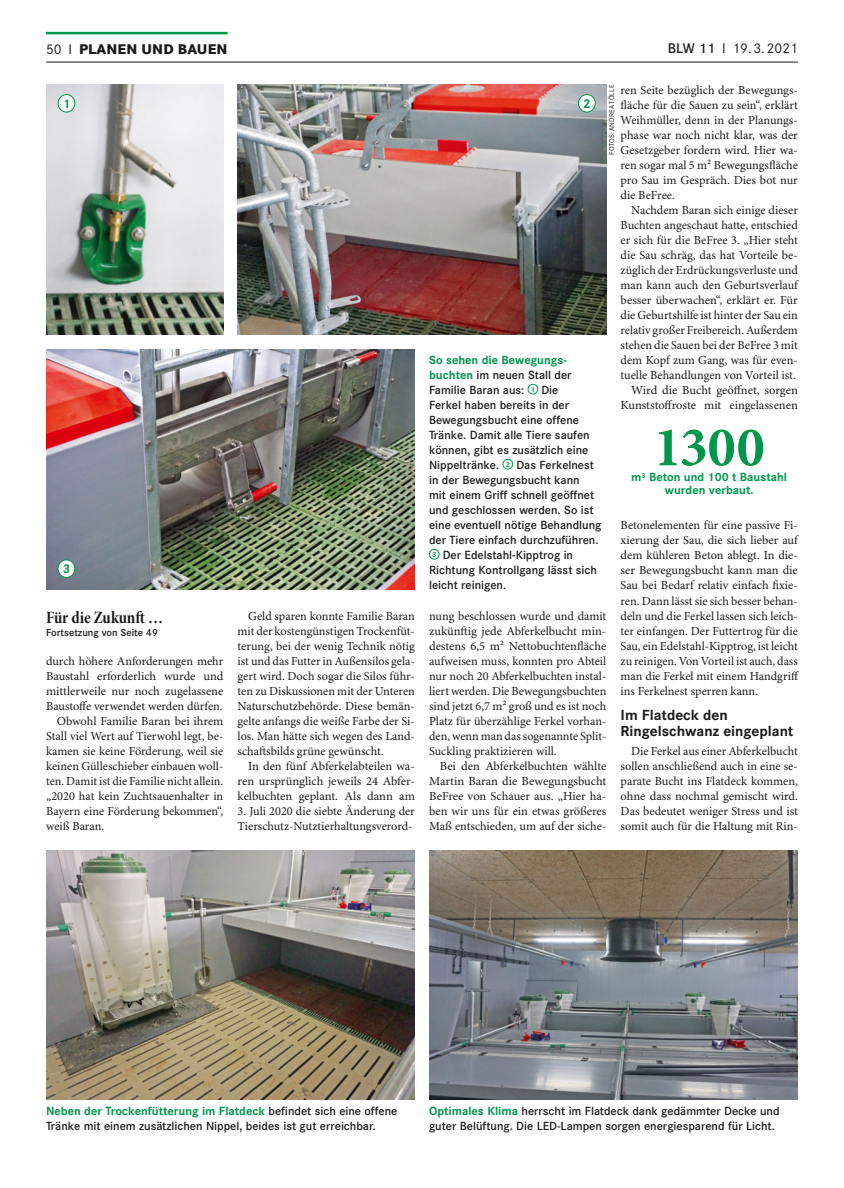
<style>
.page{position:relative;width:844px;height:1188px;background:#fff}
.page>*{position:absolute;margin:0;border:0;box-sizing:border-box;transform-origin:0 0}
.t1{font:700 56.25px "Minion Pro";color:#00964b}
.t2{font:17.5px "Minion Pro Bold Cn Subh";letter-spacing:-.005em;color:#1a1a18}
.t3{font:700 14.38px/16.2px "Corporate S";color:#1a1a18}
.t4{font:800 13.75px "Corporate S";letter-spacing:.01em;color:#1a1a18}
.t5{font:13.75px "Corporate S";color:#1a1a18}
.t6{font:700 12.5px "Corporate S";color:#00964b}
.t7{font:12.25px/15px "Minion Pro";color:#1a1a18;text-align:justify}
.t8{font:500 11.62px/15px "Corporate S";color:#1a1a18}
.t9{font:700 11.62px/12.5px "Corporate S";color:#00964b;text-align:center}
.t10{font:500 10px "Corporate S";color:#1a1a18}
.t11{font:6.88px "Corporate S";letter-spacing:.01em;color:#1a1a18}
.s1{font-weight:400}
.s2{font-weight:500}
.s3{font-weight:700;color:#00964b}
</style>
<div class="page">
<hr style="left:46px;top:62px;width:751px;height:1px;background:#1a1a18">
<hr style="left:46px;top:32px;width:181px;height:2px;background:#00964b">
<img style="left:237px;top:84px;width:369px;height:250px">
<img style="left:46px;top:84px;width:177px;height:250px">
<img style="left:46px;top:349px;width:369px;height:240px">
<img style="left:46px;top:850px;width:369px;height:249px">
<img style="left:429px;top:850px;width:368px;height:249px">
<div style="left:527px;top:384px;width:11px;height:10px;border:1px solid #00964b;border-radius:50%"></div>
<div style="left:502px;top:459px;width:11px;height:10px;border:1px solid #00964b;border-radius:50%"></div>
<div style="left:429px;top:549px;width:10px;height:10px;border:1px solid #00964b;border-radius:50%"></div>
<div style="left:58px;top:94px;width:17px;height:18px;background:#fff;border-radius:50%"></div>
<div style="left:58px;top:94px;width:17px;height:18px;border:1px solid #00964b;border-radius:50%"></div>
<div style="left:578px;top:94px;width:17px;height:18px;background:#fff;border-radius:50%"></div>
<div style="left:578px;top:94px;width:17px;height:18px;border:1px solid #00964b;border-radius:50%"></div>
<div style="left:58px;top:559px;width:17px;height:18px;background:#fff;border-radius:50%"></div>
<div style="left:58px;top:559px;width:17px;height:18px;border:1px solid #00964b;border-radius:50%"></div>
<p class="t4" style="left:46px;top:40px;width:183px"><span class="s1">50 I</span> PLANEN UND BAUEN</p>
<p class="t5" style="left:667px;top:40px;width:131px"><span class="s2">BLW 11</span> I 19.3.2021</p>
<p class="t11" style="left:607px;top:154px;width:71px;rotate:-90deg">FOTOS: ANDREA TÖLLE</p>
<p class="t7" style="left:620px;top:83px;width:179px">ren Seite bezüglich der Bewegungs&shy;fläche für die Sauen zu sein“, erklärt Weihmüller, denn in der Planungs&shy;phase war noch nicht klar, was der Gesetzgeber fordern wird. Hier wa&shy;ren sogar mal 5 m² Bewegungsfläche pro Sau im Gespräch. Dies bot nur die BeFree.</p>
<p class="t7" style="left:620px;top:203px;width:179px;text-align:right">Nachdem Baran sich einige dieser Buchten angeschaut hatte, entschied er sich für die BeFree 3. „Hier steht die Sau schräg, das hat Vorteile be&shy;züglich der Erdrückungsverluste und man kann auch den Geburtsverlauf besser überwachen“, erklärt er. Für die Geburtshilfe ist hinter der Sau ein relativ großer Freibereich. Außerdem stehen die Sauen bei der BeFree 3 mit dem Kopf zum Gang, was für even&shy;tuelle Behandlungen von Vorteil ist.<br>Wird die Bucht geöffnet, sorgen Kunststoffroste mit eingelassenen</p>
<p class="t6" style="left:63px;top:96px;width:9px">1</p>
<p class="t6" style="left:583px;top:96px;width:9px">2</p>
<p class="t8" style="left:429px;top:353px;width:174px"><span class="s3">So sehen die Bewegungs&shy;buchten</span> im neuen Stall der<br>Familie Baran aus: <sup>1</sup> Die<br>Ferkel haben bereits in der<br>Bewegungsbucht eine offene<br>Tränke. Damit alle Tiere saufen können, gibt es zusätzlich eine<br>Nippeltränke. <sup>2</sup> Das Ferkelnest in der Bewegungsbucht kann<br>mit einem Griff schnell geöffnet und geschlossen werden. So ist eine eventuell nötige Behandlung der Tiere einfach durchzuführen.<br><sup>3</sup> Der Edelstahl-Kipptrog in<br>Richtung Kontrollgang lässt sich leicht reinigen.</p>
<h1 class="t1" style="left:653px;top:413px;width:113px">1300</h1>
<p class="t9" style="left:631px;top:471px;width:157px">m<sup>3</sup> Beton und 100 t Baustahl wurden verbaut.</p>
<p class="t7" style="left:620px;top:518px;width:180px">Betonelementen für eine passive Fi&shy;xierung der Sau, die sich lieber auf dem kühleren Beton ablegt. In die&shy;ser Bewegungsbucht kann man die Sau bei Bedarf relativ einfach fixie&shy;ren. Dann lässt sie sich besser behan&shy;deln und die Ferkel lassen sich leich&shy;ter einfangen. Der Futtertrog für die Sau, ein Edelstahl-Kipptrog, ist leicht zu reinigen. Von Vorteil ist auch, dass man die Ferkel mit einem Handgriff ins Ferkelnest sperren kann.</p>
<p class="t3" style="left:620px;top:706px;width:174px">Im Flatdeck den<br>Ringelschwanz eingeplant</p>
<p class="t7" style="left:620px;top:743px;width:179px;text-indent:11px">Die Ferkel aus einer Abferkelbucht sollen anschließend auch in eine se&shy;parate Bucht ins Flatdeck kommen, ohne dass nochmal gemischt wird.<br>Das bedeutet weniger Stress und ist somit auch für die Haltung mit Rin-</p>
<p class="t6" style="left:63px;top:561px;width:9px">3</p>
<h2 class="t2" style="left:46px;top:606px;width:118px">Für die Zukunft …</h2>
<p class="t10" style="left:46px;top:626px;width:113px">Fortsetzung von Seite 49</p>
<p class="t7" style="left:237px;top:608px;width:179px;text-indent:11px">Geld sparen konnte Familie Baran mit der kostengünstigen Trockenfüt&shy;terung, bei der wenig Technik nötig ist und das Futter in Außensilos gela&shy;gert wird. Doch sogar die Silos führ&shy;ten zu Diskussionen mit der Unteren Naturschutzbehörde. Diese bemän&shy;gelte anfangs die weiße Farbe der Si&shy;los. Man hätte sich wegen des Land&shy;schaftsbilds grüne gewünscht.</p>
<p class="t7" style="left:237px;top:758px;width:179px;text-indent:11px">In den fünf Abferkelabteilen wa&shy;ren ursprünglich jeweils 24 Abfer&shy;kelbuchten geplant. Als dann am</p>
<p class="t7" style="left:237px;top:803px;width:179px">3. Juli 2020 die siebte Änderung der<br>Tierschutz-Nutztierhaltungsverord-</p>
<p class="t7" style="left:429px;top:608px;width:179px">nung beschlossen wurde und damit zukünftig jede Abferkelbucht min&shy;destens 6,5 m² Nettobuchtenfläche aufweisen muss, konnten pro Abteil nur noch 20 Abferkelbuchten instal&shy;liert werden. Die Bewegungsbuchten sind jetzt 6,7 m² groß und es ist noch Platz für überzählige Ferkel vorhan&shy;den, wenn man das sogenannte Split-Suckling praktizieren will.</p>
<p class="t7" style="left:429px;top:758px;width:179px;text-indent:11px">Bei den Abferkelbuchten wählte Martin Baran die Bewegungsbucht BeFree von Schauer aus. „Hier ha&shy;ben wir uns für ein etwas größeres Maß entschieden, um auf der siche-</p>
<p class="t7" style="left:46px;top:653px;width:179px">durch höhere Anforderungen mehr</p>
<p class="t7" style="left:46px;top:668px;width:179px">Baustahl erforderlich wurde und</p>
<p class="t7" style="left:46px;top:683px;width:179px">mittlerweile nur noch zugelassene</p>
<p class="t7" style="left:46px;top:698px;width:178px">Baustoffe verwendet werden dürfen.</p>
<p class="t7" style="left:57px;top:713px;width:168px">Obwohl Familie Baran bei ihrem</p>
<p class="t7" style="left:46px;top:728px;width:179px">Stall viel Wert auf Tierwohl legt, be-</p>
<p class="t7" style="left:46px;top:743px;width:179px">kamen sie keine Förderung, weil sie</p>
<p class="t7" style="left:46px;top:758px;width:179px">keinen Gülleschieber einbauen woll-</p>
<p class="t7" style="left:46px;top:773px;width:179px">ten. Damit ist die Familie nicht allein.</p>
<p class="t7" style="left:46px;top:788px;width:179px">„2020 hat kein Zuchtsauenhalter in</p>
<p class="t7" style="left:46px;top:803px;width:179px">Bayern eine Förderung bekommen“,</p>
<p class="t7" style="left:46px;top:818px;width:60px">weiß Baran.</p>
<p class="t8" style="left:46px;top:1103px;width:353px"><span class="s3">Neben der Trockenfütterung im Flatdeck</span> befindet sich eine offene<br>Tränke mit einem zusätzlichen Nippel, beides ist gut erreichbar.</p>
<p class="t8" style="left:429px;top:1103px;width:352px"><span class="s3">Optimales Klima</span> herrscht im Flatdeck dank gedämmter Decke und guter Belüftung. Die LED-Lampen sorgen energiesparend für Licht.</p>
</div>
